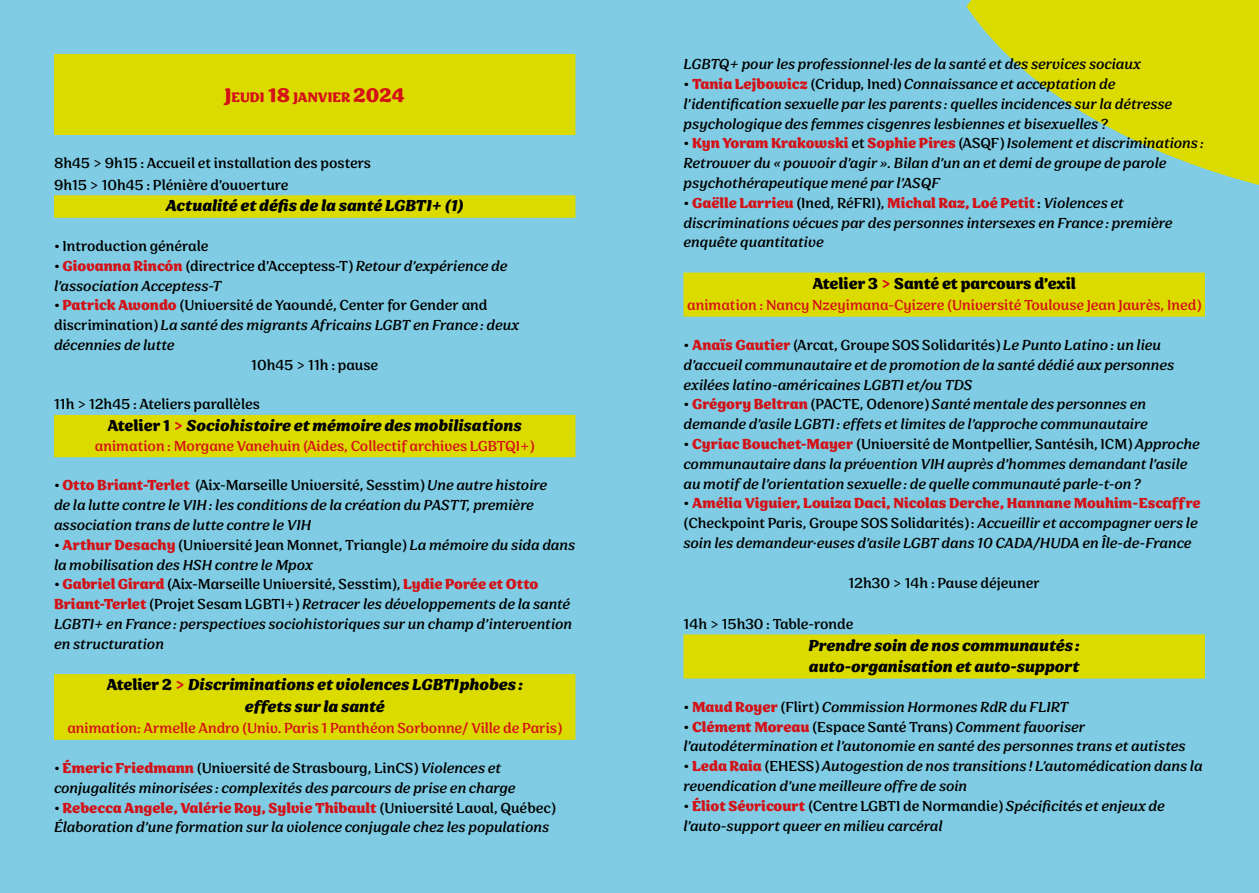
<style>
.page{position:relative;width:1259px;height:893px;background:#7fcce4}
.page>*{position:absolute;margin:0;border:0;box-sizing:border-box;transform-origin:0 0}
.t1{font:italic 700 18px/21.6px "Sirenia";color:#000;text-align:center}
.t2{font:700 18px "Sirenia";color:#000}
.t3{font:italic 16.5px/19.8px "Sirenia";color:#000}
.t4{font:16.5px "Sirenia";color:#d41116}
.t5{font:16.5px/21.6px "Sirenia";color:#000}
.t6{font:700 15.75px "Sirenia";color:#d41116}
.s1{font-size:22.5px}
.s2{font-style:normal}
.s3{font-weight:700;font-style:normal;color:#d41116}
.s4{font-style:normal;color:#d41116}
.s5{color:#d41116}
</style>
<div class="page">
<svg style="left:966px;top:0;width:293px;height:185px;fill:#dcdb00"></svg>
<div style="left:54px;top:54px;width:521px;height:27px;background:#dcdb00"></div>
<div style="left:54px;top:81px;width:521px;height:27px;background:#dcdb00"></div>
<div style="left:54px;top:108px;width:521px;height:27px;background:#dcdb00"></div>
<div style="left:54px;top:195px;width:521px;height:23px;background:#dcdb00"></div>
<div style="left:54px;top:415px;width:521px;height:22px;background:#dcdb00"></div>
<div style="left:54px;top:435px;width:521px;height:22px;background:#dcdb00"></div>
<div style="left:54px;top:674px;width:521px;height:23px;background:#dcdb00"></div>
<div style="left:54px;top:696px;width:521px;height:22px;background:#dcdb00"></div>
<div style="left:54px;top:717px;width:521px;height:23px;background:#dcdb00"></div>
<div style="left:683px;top:273px;width:522px;height:22px;background:#dcdb00"></div>
<div style="left:683px;top:294px;width:522px;height:23px;background:#dcdb00"></div>
<div style="left:683px;top:634px;width:522px;height:23px;background:#dcdb00"></div>
<div style="left:683px;top:656px;width:522px;height:22px;background:#dcdb00"></div>
<p class="t6" style="left:225px;top:88px;width:181px"><span class="s1">J</span>EUDI <span class="s1">18</span> JANVIER <span class="s1">2024</span></p>
<p class="t5" style="left:54px;top:153px;width:319px">8h45 &gt; 9h15 : Accueil et installation des posters<br>9h15 &gt; 10h45 : Plénière d’ouverture</p>
<p class="t1" style="left:166px;top:196px;width:300px">Actualité et défis de la santé LGBTI+ (1)</p>
<p class="t5" style="left:54px;top:236px;width:156px">• Introduction générale</p>
<p class="t3" style="left:54px;top:257px;width:455px"><span class="s2">•</span> <span class="s3">Giovanna Rincón</span> <span class="s2">(directrice d’Acceptess-T)</span> Retour d’expérience de l’association Acceptess-T</p>
<p class="t3" style="left:54px;top:296px;width:467px"><span class="s2">•</span> <span class="s3">Patrick Awondo</span> <span class="s2">(Université de Yaoundé, Center for Gender and discrimination)</span> La santé des migrants Africains LGBT en France : deux décennies de lutte</p>
<p class="t5" style="left:251px;top:355px;width:128px">10h45 &gt; 11h : pause</p>
<p class="t5" style="left:54px;top:394px;width:207px">11h &gt; 12h45 : Ateliers parallèles</p>
<p class="t1" style="left:107px;top:416px;width:416px"><span class="s2">Atelier 1</span> <span class="s4">&gt;</span> Sociohistoire et mémoire des mobilisations</p>
<p class="t4" style="left:95px;top:436px;width:441px">animation : Morgane Vanehuin (Aides, Collectif archives LGBTQI+)</p>
<p class="t3" style="left:54px;top:476px;width:494px"><span class="s2">•</span> <span class="s3">Otto Briant-Terlet</span> <span class="s2">(Aix-Marseille Université, Sesstim)</span> Une autre histoire de la lutte contre le VIH : les conditions de la création du PASTT, première association trans de lutte contre le VIH</p>
<p class="t3" style="left:54px;top:536px;width:523px"><span class="s2">•</span> <span class="s3">Arthur Desachy</span> <span class="s2">(Université Jean Monnet, Triangle)</span> La mémoire du sida dans la mobilisation des HSH contre le Mpox</p>
<p class="t3" style="left:54px;top:575px;width:520px"><span class="s2">•</span> <span class="s3">Gabriel Girard</span> <span class="s2">(Aix-Marseille Université, Sesstim),</span> <span class="s3">Lydie Porée et Otto Briant-Terlet</span> <span class="s2">(Projet Sesam LGBTI+)</span> Retracer les développements de la santé LGBTI+ en France : perspectives sociohistoriques sur un champ d’intervention en structuration</p>
<p class="t1" style="left:106px;top:675px;width:418px"><span class="s2">Atelier 2</span> <span class="s4">&gt;</span> Discriminations et violences LGBTIphobes : effets sur la santé</p>
<p class="t4" style="left:67px;top:719px;width:496px">animation: Armelle Andro (Univ. Paris 1 Panthéon Sorbonne/ Ville de Paris)</p>
<p class="t3" style="left:54px;top:759px;width:463px"><span class="s2">•</span> <span class="s3">Émeric Friedmann</span> <span class="s2">(Université de Strasbourg, LinCS)</span> Violences et conjugalités minorisées : complexités des parcours de prise en charge</p>
<p class="t3" style="left:54px;top:799px;width:503px"><span class="s2">•</span> <span class="s3">Rebecca Angele, Valérie Roy, Sylvie Thibault</span> <span class="s2">(Université Laval, Québec)<br></span>Élaboration d’une formation sur la violence conjugale chez les populations</p>
<p class="t3" style="left:683px;top:55px;width:459px">LGBTQ+ pour les professionnel·les de la santé et des services sociaux</p>
<p class="t3" style="left:683px;top:75px;width:490px"><span class="s2">•</span> <span class="s3">Tania Lejbowicz</span> <span class="s2">(Cridup, Ined)</span> Connaissance et acceptation de l’identification sexuelle par les parents : quelles incidences sur la détresse psychologique des femmes cisgenres lesbiennes et bisexuelles ?</p>
<p class="t3" style="left:683px;top:134px;width:522px"><span class="s2">•</span> <span class="s3">Kyn Yoram Krakowski</span> <span class="s2">et</span> <span class="s3">Sophie Pires</span> <span class="s2">(ASQF)</span> Isolement et discriminations :<br>Retrouver du « pouvoir d’agir ». Bilan d’un an et demi de groupe de parole psychothérapeutique mené par l’ASQF</p>
<p class="t3" style="left:683px;top:194px;width:490px"><span class="s2">•</span> <span class="s3">Gaëlle Larrieu</span> <span class="s2">(Ined, RéFRI),</span> <span class="s3">Michal Raz, Loé Petit</span> <span class="s2">:</span> Violences et discriminations vécues par des personnes intersexes en France : première enquête quantitative</p>
<p class="t2" style="left:812px;top:273px;width:265px">Atelier 3 <span class="s5">&gt;</span> Santé et parcours d’exil</p>
<p class="t4" style="left:687px;top:296px;width:515px">animation : Nancy Nzeyimana-Cyizere (Université Toulouse Jean Jaurès, Ined)</p>
<p class="t3" style="left:683px;top:336px;width:492px"><span class="s2">•</span> <span class="s3">Anaïs Gautier</span> <span class="s2">(Arcat, Groupe SOS Solidarités)</span> Le Punto Latino : un lieu d’accueil communautaire et de promotion de la santé dédié aux personnes exilées latino-américaines LGBTI et/ou TDS</p>
<p class="t3" style="left:683px;top:395px;width:466px"><span class="s2">•</span> <span class="s3">Grégory Beltran</span> <span class="s2">(PACTE, Odenore)</span> Santé mentale des personnes en demande d’asile LGBTI : effets et limites de l’approche communautaire</p>
<p class="t3" style="left:683px;top:435px;width:518px"><span class="s2">•</span> <span class="s3">Cyriac Bouchet-Mayer</span> <span class="s2">(Université de Montpellier, Santésih, ICM)</span> Approche communautaire dans la prévention VIH auprès d’hommes demandant l’asile au motif de l’orientation sexuelle : de quelle communauté parle-t-on ?</p>
<p class="t3" style="left:683px;top:494px;width:519px"><span class="s2">•</span> <span class="s3">Amélia Viguier, Louiza Daci, Nicolas Derche, Hannane Mouhim-Escaffre </span><span class="s2">(Checkpoint Paris, Groupe SOS Solidarités) :</span> Accueillir et accompagner vers le soin les demandeur·euses d’asile LGBT dans 10 CADA/HUDA en Île-de-France</p>
<p class="t5" style="left:848px;top:573px;width:193px">12h30 &gt; 14h : Pause déjeuner</p>
<p class="t5" style="left:683px;top:614px;width:171px">14h &gt; 15h30 : Table-ronde</p>
<p class="t1" style="left:808px;top:635px;width:273px;text-align:left">Prendre soin de nos communautés : auto-organisation et auto-support</p>
<p class="t3" style="left:683px;top:698px;width:386px"><span class="s2">•</span> <span class="s3">Maud Royer</span> <span class="s2">(Flirt)</span> Commission Hormones RdR du FLIRT</p>
<p class="t3" style="left:683px;top:717px;width:503px"><span class="s2">•</span> <span class="s3">Clément Moreau</span> <span class="s2">(Espace Santé Trans)</span> Comment favoriser l’autodétermination et l’autonomie en santé des personnes trans et autistes</p>
<p class="t3" style="left:683px;top:757px;width:520px"><span class="s2">•</span> <span class="s3">Leda Raia</span> <span class="s2">(EHESS)</span> Autogestion de nos transitions ! L’automédication dans la revendication d’une meilleure offre de soin</p>
<p class="t3" style="left:683px;top:797px;width:483px"><span class="s2">•</span> <span class="s3">Éliot Sévricourt</span> <span class="s2">(Centre LGBTI de Normandie)</span> Spécificités et enjeux de l’auto-support queer en milieu carcéral</p>
</div>
